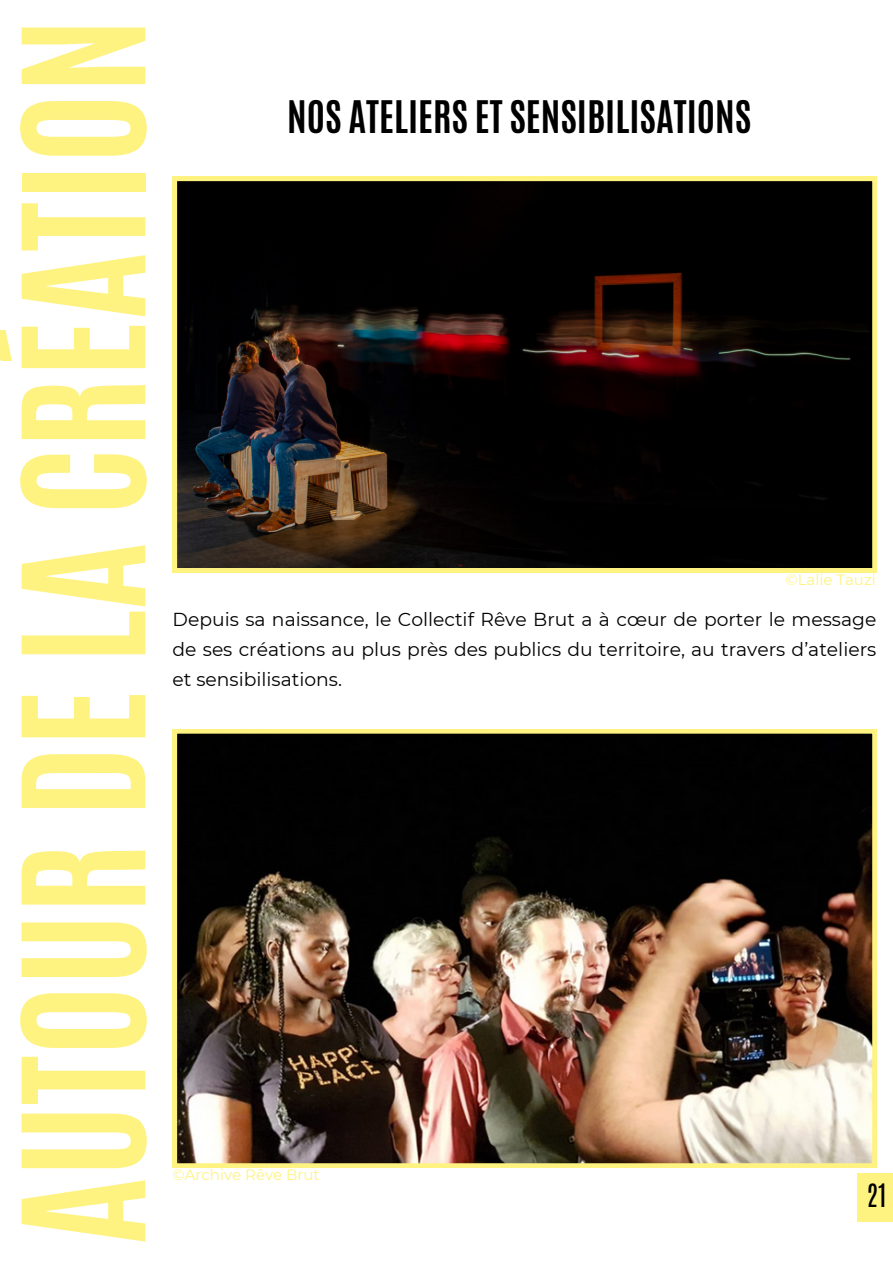
<style>
.page{position:relative;width:893px;height:1264px;background:#fff}
.page>*{position:absolute;margin:0;border:0;box-sizing:border-box;transform-origin:0 0}
.t1{font:700 143.85px "Antonio";color:#fef381}
.t2{font:700 37.5px "Antonio";color:#000}
.t3{font:27px "Antonio";color:#000}
.t4{font:18.75px/30.3px "Montserrat";color:#000;text-align:justify}
.t5{font:15px "Montserrat";color:#fef381}
</style>
<div class="page">
<svg style="left:173px;top:177px;width:703px;height:395px;background:#17110c"></svg>
<img style="left:173px;top:729px;width:703px;height:438px">
<div style="left:856px;top:1173px;width:36px;height:48px;background:#fef381"></div>
<p class="t1" style="left:-19px;top:1245px;width:1228px;rotate:-90deg">AUTOUR DE LA CRÉATION</p>
<p class="t2" style="left:287px;top:90px;width:465px">NOS ATELIERS ET SENSIBILISATIONS</p>
<p class="t5" style="left:785px;top:570px;width:92px">©Lalie Tauzi</p>
<p class="t4" style="left:173px;top:603px;width:705px">Depuis sa naissance, le Collectif Rêve Brut a à cœur de porter le message de ses créations au plus près des publics du territoire, au travers d’ateliers et sensibilisations.</p>
<p class="t5" style="left:173px;top:1165px;width:149px">©Archive Rêve Brut</p>
<p class="t3" style="left:866px;top:1175px;width:22px">21</p>
</div>
